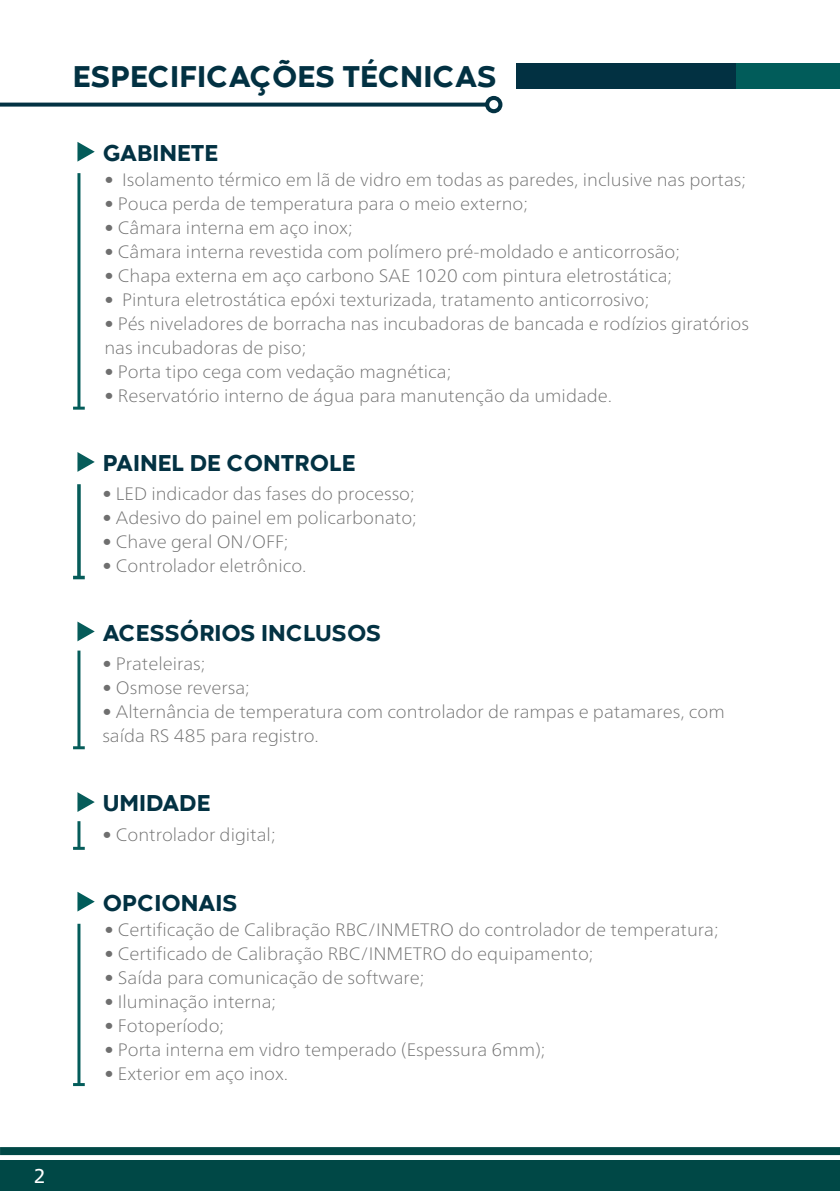
<style>
.page{position:relative;width:840px;height:1191px;background:#fff}
.page>*{position:absolute;margin:0;border:0;box-sizing:border-box;transform-origin:0 0}
.t1{font:800 31px "Codec Warm Trial";color:#023142}
.t2{font:800 23.8px "Codec Warm Trial";color:#033243}
.t3{font:800 23.8px "Codec Warm Trial";color:#023142}
.t4{font:20px "Frutiger Neue LT";color:#fff}
.t5{font:100 18px/24px "Frutiger Neue LT";color:#6f6f6f;scale:1.05 1}
</style>
<div class="page">
<div style="left:516px;top:64px;width:323px;height:25px;background:#023142"></div>
<div style="left:736px;top:64px;width:103px;height:25px;background:#015c5a"></div>
<svg style="left:0;top:103px;width:485px;height:4px;background:#1c4656"></svg>
<div style="left:485px;top:96px;width:17px;height:17px;background:#033243;border-radius:50%"></div>
<div style="left:489px;top:100px;width:9px;height:9px;background:#fff;border-radius:50%"></div>
<div style="left:0;top:1160px;width:839px;height:31px;background:#004846"></div>
<div style="left:0;top:1147px;width:839px;height:8px;background:#004846"></div>
<hr style="left:77px;top:173px;width:3px;height:235px;background:#045c5a">
<svg style="left:73px;top:407px;width:12px;height:3px"></svg>
<svg style="left:77px;top:142px;width:18px;height:20px"></svg>
<svg style="left:77px;top:484px;width:4px;height:92px"></svg>
<svg style="left:73px;top:576px;width:12px;height:3px"></svg>
<svg style="left:77px;top:452px;width:18px;height:20px"></svg>
<hr style="left:77px;top:650px;width:3px;height:97px;background:#065c5a">
<svg style="left:73px;top:746px;width:12px;height:3px"></svg>
<svg style="left:77px;top:621px;width:18px;height:20px"></svg>
<hr style="left:77px;top:821px;width:3px;height:27px;background:#065c5a">
<svg style="left:73px;top:847px;width:12px;height:3px"></svg>
<svg style="left:77px;top:792px;width:18px;height:20px"></svg>
<hr style="left:77px;top:923px;width:3px;height:161px;background:#035c5a">
<svg style="left:73px;top:1083px;width:12px;height:3px"></svg>
<svg style="left:77px;top:891px;width:18px;height:20px"></svg>
<h1 class="t1" style="left:73px;top:56px;width:425px">ESPECIFICAÇÕES TÉCNICAS</h1>
<h2 class="t2" style="left:103px;top:137px;width:117px">GABINETE</h2>
<p class="t5" style="left:104px;top:167px;width:612px">• Isolamento térmico em lã de vidro em todas as paredes, inclusive nas portas;</p>
<p class="t5" style="left:104px;top:191px;width:405px">• Pouca perda de temperatura para o meio externo;</p>
<p class="t5" style="left:104px;top:215px;width:238px">• Câmara interna em aço inox;</p>
<p class="t5" style="left:104px;top:239px;width:549px">• Câmara interna revestida com polímero pré-moldado e anticorrosão;</p>
<p class="t5" style="left:104px;top:263px;width:542px">• Chapa externa em aço carbono SAE 1020 com pintura eletrostática;</p>
<p class="t5" style="left:104px;top:287px;width:520px">• Pintura eletrostática epóxi texturizada, tratamento anticorrosivo;</p>
<p class="t5" style="left:104px;top:311px;width:615px">• Pés niveladores de borracha nas incubadoras de bancada e rodízios giratórios nas incubadoras de piso;</p>
<p class="t5" style="left:104px;top:359px;width:332px">• Porta tipo cega com vedação magnética;</p>
<p class="t5" style="left:104px;top:383px;width:485px">• Reservatório interno de água para manutenção da umidade.</p>
<h2 class="t2" style="left:103px;top:448px;width:254px">PAINEL DE CONTROLE</h2>
<p class="t5" style="left:102px;top:482px;width:299px">• LED indicador das fases do processo;</p>
<p class="t5" style="left:102px;top:506px;width:301px">• Adesivo do painel em policarbonato;</p>
<p class="t5" style="left:102px;top:530px;width:179px">• Chave geral ON/OFF;</p>
<p class="t5" style="left:102px;top:554px;width:196px">• Controlador eletrônico.</p>
<h2 class="t2" style="left:103px;top:617px;width:280px">ACESSÓRIOS INCLUSOS</h2>
<p class="t5" style="left:102px;top:651px;width:100px">• Prateleiras;</p>
<p class="t5" style="left:102px;top:675px;width:142px">• Osmose reversa;</p>
<p class="t5" style="left:102px;top:699px;width:594px">• Alternância de temperatura com controlador de rampas e patamares, com saída RS 485 para registro.</p>
<h2 class="t2" style="left:103px;top:788px;width:109px">UMIDADE</h2>
<p class="t5" style="left:102px;top:822px;width:166px">• Controlador digital;</p>
<h2 class="t3" style="left:103px;top:887px;width:136px">OPCIONAIS</h2>
<p class="t5" style="left:104px;top:917px;width:586px">• Certificação de Calibração RBC/INMETRO do controlador de temperatura;</p>
<p class="t5" style="left:104px;top:941px;width:467px">• Certificado de Calibração RBC/INMETRO do equipamento;</p>
<p class="t5" style="left:104px;top:965px;width:306px">• Saída para comunicação de software;</p>
<p class="t5" style="left:104px;top:989px;width:165px">• Iluminação interna;</p>
<p class="t5" style="left:104px;top:1013px;width:116px">• Fotoperíodo;</p>
<p class="t5" style="left:104px;top:1037px;width:421px">• Porta interna em vidro temperado (Espessura 6mm);</p>
<p class="t5" style="left:104px;top:1061px;width:177px">• Exterior em aço inox.</p>
<p class="t4" style="left:34px;top:1164px;width:13px">2</p>
</div>
